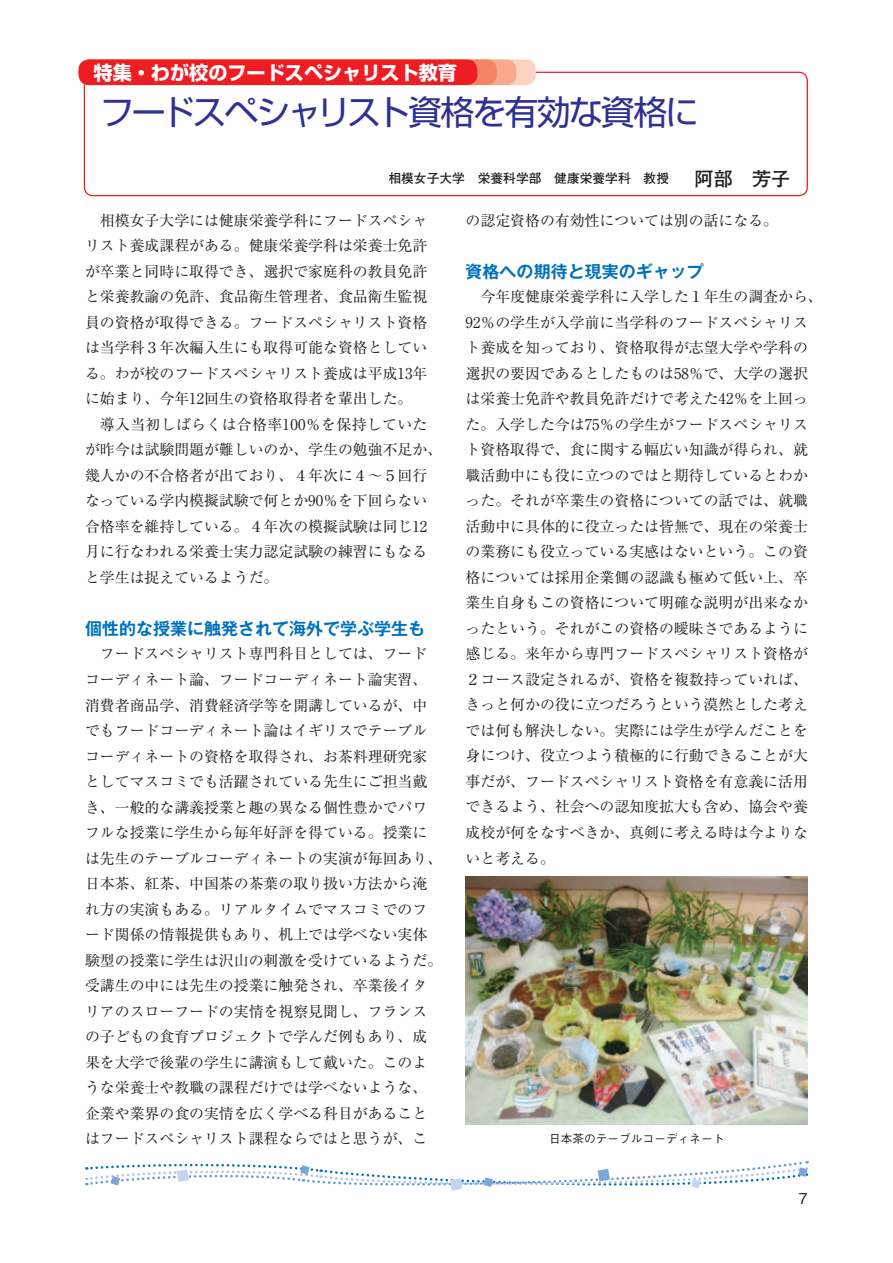
<style>
.page{position:relative;width:893px;height:1263px;background:#fff}
.page>*{position:absolute;margin:0;border:0;box-sizing:border-box;transform-origin:0 0}
.t1{font:34.05px "Shin Go Pro";letter-spacing:-.065em;color:#2e3092}
.t2{font:700 19.2px "Shin Go Pro";color:#fff}
.t3{font:700 16.95px "Gothic MB101 Pro De";color:#0072bc}
.t4{font:14.85px/25.5px "Ryumin Pro";color:#231f20}
.t5{font:500 14.85px "Gothic BBB Pro";color:#231f20}
.t6{font:700 12.75px "Futo Go B101 Pro";color:#231f20}
.t7{font:500 11.7px "Gothic BBB Pro";color:#231f20}
.s1{font-size:19.2px}
</style>
<div class="page">
<div style="left:84px;top:72px;width:724px;height:124px;border:1px solid #ee1d23;border-radius:9px"></div>
<div style="left:79px;top:60px;width:457px;height:25px;background:#fcd2c0;border-radius:10px"></div>
<div style="left:79px;top:60px;width:437px;height:25px;background:#f8a98e;border-radius:10px"></div>
<div style="left:79px;top:60px;width:418px;height:25px;background:#f48465;border-radius:10px"></div>
<div style="left:79px;top:60px;width:398px;height:25px;background:#ee1d23;border-radius:10px"></div>
<img style="left:466px;top:876px;width:342px;height:249px">
<svg style="left:86px;top:1161px;width:722px;height:30px"></svg>
<p class="t2" style="left:94px;top:57px;width:365px">特集・わが校のフードスペシャリスト教育</p>
<h1 class="t1" style="left:100px;top:84px;width:600px">フードスペシャリスト資格を有効な資格に</h1>
<p class="t6" style="left:388px;top:168px;width:403px">相模女子大学　栄養科学部　健康栄養学科　教授　　<span class="s1">阿部　芳子</span></p>
<p class="t4" style="left:85px;top:206px;width:344px;text-align:justify;text-indent:15px">相模女子大学には健康栄養学科にフードスペシャリスト養成課程がある。健康栄養学科は栄養士免許が卒業と同時に取得でき、選択で家庭科の教員免許と栄養教諭の免許、食品衛生管理者、食品衛生監視員の資格が取得できる。フードスペシャリスト資格は当学科３年次編入生にも取得可能な資格としている。わが校のフードスペシャリスト養成は平成13年に始まり、今年12回生の資格取得者を輩出した。</p>
<p class="t4" style="left:85px;top:410px;width:359px;text-indent:15px">導入当初しばらくは合格率100％を保持していたが昨今は試験問題が難しいのか、学生の勉強不足か、幾人かの不合格者が出ており、４年次に４～５回行なっている学内模擬試験で何とか90％を下回らない合格率を維持している。４年次の模擬試験は同じ12月に行なわれる栄養士実力認定試験の練習にもなると学生は捉えているようだ。</p>
<p class="t3" style="left:85px;top:614px;width:342px">個性的な授業に触発されて海外で学ぶ学生も</p>
<p class="t4" style="left:85px;top:640px;width:359px;text-indent:15px">フードスペシャリスト専門科目としては、フードコーディネート論、フードコーディネート論実習、消費者商品学、消費経済学等を開講しているが、中でもフードコーディネート論はイギリスでテーブルコーディネートの資格を取得され、お茶料理研究家としてマスコミでも活躍されている先生にご担当戴き、一般的な講義授業と趣の異なる個性豊かでパワフルな授業に学生から毎年好評を得ている。授業には先生のテーブルコーディネートの実演が毎回あり、日本茶、紅茶、中国茶の茶葉の取り扱い方法から淹れ方の実演もある。リアルタイムでマスコミでのフード関係の情報提供もあり、机上では学べない実体験型の授業に学生は沢山の刺激を受けているようだ。受講生の中には先生の授業に触発され、卒業後イタリアのスローフードの実情を視察見聞し、フランスの子どもの食育プロジェクトで学んだ例もあり、成果を大学で後輩の学生に講演もして戴いた。このような栄養士や教職の課程だけでは学べないような、企業や業界の食の実情を広く学べる科目があることはフードスペシャリスト課程ならではと思うが、こ</p>
<p class="t4" style="left:466px;top:206px;width:314px">の認定資格の有効性については別の話になる。</p>
<p class="t3" style="left:466px;top:257px;width:240px">資格への期待と現実のギャップ</p>
<p class="t4" style="left:466px;top:283px;width:359px;text-indent:15px">今年度健康栄養学科に入学した１年生の調査から、<br>92％の学生が入学前に当学科のフードスペシャリスト養成を知っており、資格取得が志望大学や学科の選択の要因であるとしたものは58％で、大学の選択は栄養士免許や教員免許だけで考えた42％を上回った。入学した今は75％の学生がフードスペシャリスト資格取得で、食に関する幅広い知識が得られ、就職活動中にも役に立つのではと期待しているとわかった。それが卒業生の資格についての話では、就職活動中に具体的に役立ったは皆無で、現在の栄養士の業務にも役立っている実感はないという。この資格については採用企業側の認識も極めて低い上、卒業生自身もこの資格について明確な説明が出来なかったという。それがこの資格の曖昧さであるように感じる。来年から専門フードスペシャリスト資格が<br>２コース設定されるが、資格を複数持っていれば、きっと何かの役に立つだろうという漠然とした考えでは何も解決しない。実際には学生が学んだことを身につけ、役立つよう積極的に行動できることが大事だが、フードスペシャリスト資格を有意義に活用できるよう、社会への認知度拡大も含め、協会や養成校が何をなすべきか、真剣に考える時は今よりないと考える。</p>
<p class="t7" style="left:549px;top:1129px;width:177px">日本茶のテーブルコーディネート</p>
<p class="t5" style="left:798px;top:1186px;width:11px">7</p>
</div>
